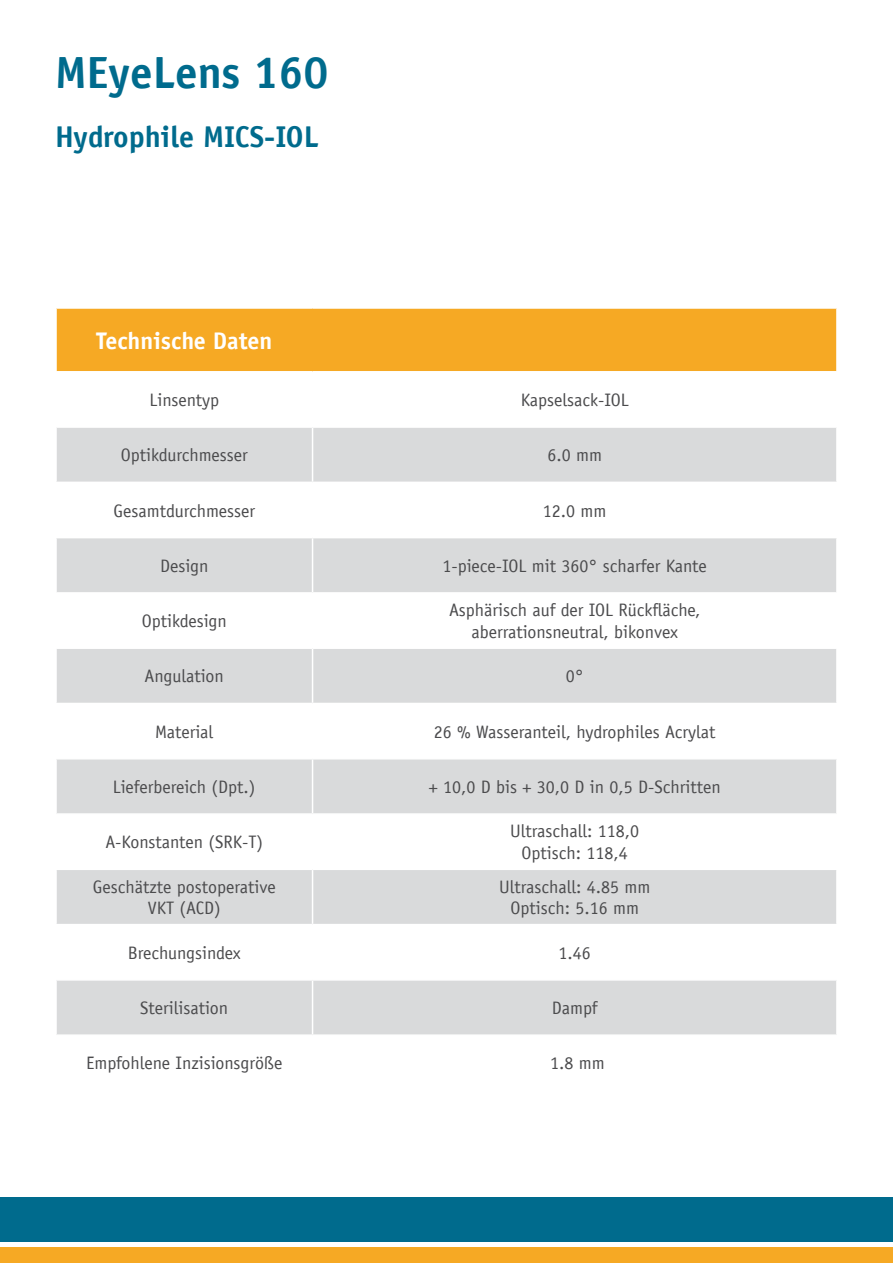
<style>
.page{position:relative;width:893px;height:1263px;background:#fff}
.page>*{position:absolute;margin:0;border:0;box-sizing:border-box;transform-origin:0 0}
.t1{font:700 45px "Officina Sans LT";color:#006b8d}
.t2{font:700 30px "Officina Sans LT";color:#006b8d}
.t3{font:700 24px "Officina Sans LT";color:#fff}
.t4{font:18px/21.6px "Officina Sans LT";color:#4b4b4d;text-align:center}
</style>
<div class="page">
<div style="left:0;top:1197px;width:893px;height:44px;background:#006b8d"></div>
<div style="left:0;top:1248px;width:893px;height:15px;background:#f6a924"></div>
<div style="left:56px;top:308px;width:781px;height:64px;background:#f6a924"></div>
<svg style="left:57px;top:428px;width:779px;height:606px;fill:#d9dadb"></svg>
<hr style="left:836px;top:309px;width:2px;height:62px;background:#fff">
<hr style="left:55px;top:371px;width:258px;height:1px;background:#fff">
<hr style="left:313px;top:371px;width:525px;height:1px;background:#fff">
<hr style="left:55px;top:307px;width:258px;height:2px;background:#fff">
<hr style="left:55px;top:309px;width:2px;height:62px;background:#fff">
<hr style="left:313px;top:307px;width:525px;height:2px;background:#fff">
<hr style="left:312px;top:428px;width:1px;height:54px;background:#fff">
<hr style="left:55px;top:482px;width:258px;height:1px;background:#fff">
<hr style="left:313px;top:482px;width:525px;height:1px;background:#fff">
<hr style="left:312px;top:483px;width:1px;height:54px;background:#fff">
<hr style="left:55px;top:537px;width:258px;height:1px;background:#fff">
<hr style="left:313px;top:537px;width:525px;height:1px;background:#fff">
<hr style="left:312px;top:538px;width:1px;height:54px;background:#fff">
<hr style="left:55px;top:592px;width:258px;height:2px;background:#fff">
<hr style="left:313px;top:592px;width:525px;height:2px;background:#fff">
<hr style="left:312px;top:594px;width:1px;height:53px;background:#fff">
<hr style="left:55px;top:647px;width:258px;height:2px;background:#fff">
<hr style="left:313px;top:647px;width:525px;height:2px;background:#fff">
<hr style="left:312px;top:649px;width:1px;height:54px;background:#fff">
<hr style="left:55px;top:703px;width:258px;height:1px;background:#fff">
<hr style="left:313px;top:703px;width:525px;height:1px;background:#fff">
<hr style="left:312px;top:704px;width:1px;height:54px;background:#fff">
<hr style="left:55px;top:758px;width:258px;height:1px;background:#fff">
<hr style="left:313px;top:758px;width:525px;height:1px;background:#fff">
<hr style="left:312px;top:759px;width:1px;height:54px;background:#fff">
<hr style="left:55px;top:813px;width:258px;height:2px;background:#fff">
<hr style="left:313px;top:813px;width:525px;height:2px;background:#fff">
<hr style="left:312px;top:815px;width:1px;height:53px;background:#fff">
<hr style="left:55px;top:868px;width:258px;height:2px;background:#fff">
<hr style="left:313px;top:868px;width:525px;height:2px;background:#fff">
<hr style="left:312px;top:870px;width:1px;height:54px;background:#fff">
<hr style="left:55px;top:924px;width:258px;height:1px;background:#fff">
<hr style="left:313px;top:924px;width:525px;height:1px;background:#fff">
<hr style="left:312px;top:925px;width:1px;height:54px;background:#fff">
<hr style="left:55px;top:979px;width:258px;height:2px;background:#fff">
<hr style="left:313px;top:979px;width:525px;height:2px;background:#fff">
<hr style="left:312px;top:981px;width:1px;height:53px;background:#fff">
<h1 class="t1" style="left:55px;top:44px;width:275px">MEyeLens 160</h1>
<h2 class="t2" style="left:55px;top:118px;width:265px">Hydrophile MICS-IOL</h2>
<h3 class="t3" style="left:96px;top:325px;width:178px">Technische Daten</h3>
<p class="t4" style="left:149px;top:389px;width:71px">Linsentyp</p>
<p class="t4" style="left:521px;top:389px;width:110px">Kapselsack-IOL</p>
<p class="t4" style="left:121px;top:444px;width:129px">Optikdurchmesser</p>
<p class="t4" style="left:547px;top:444px;width:56px">6.0 mm</p>
<p class="t4" style="left:113px;top:500px;width:143px">Gesamtdurchmesser</p>
<p class="t4" style="left:543px;top:500px;width:65px">12.0 mm</p>
<p class="t4" style="left:160px;top:555px;width:50px">Design</p>
<p class="t4" style="left:443px;top:555px;width:266px">1-piece-IOL mit 360° scharfer Kante</p>
<p class="t4" style="left:142px;top:610px;width:87px">Optikdesign</p>
<p class="t4" style="left:449px;top:599px;width:253px">Asphärisch auf der IOL Rückfläche, aberrationsneutral, bikonvex</p>
<p class="t4" style="left:145px;top:665px;width:81px">Angulation</p>
<p class="t4" style="left:566px;top:665px;width:19px">0°</p>
<p class="t4" style="left:155px;top:721px;width:60px">Material</p>
<p class="t4" style="left:434px;top:721px;width:283px">26 % Wasseranteil, hydrophiles Acrylat</p>
<p class="t4" style="left:113px;top:776px;width:144px">Lieferbereich (Dpt.)</p>
<p class="t4" style="left:429px;top:776px;width:294px">+ 10,0 D bis + 30,0 D in 0,5 D-Schritten</p>
<p class="t4" style="left:106px;top:831px;width:159px">A-Konstanten (SRK-T)</p>
<p class="t4" style="left:510px;top:820px;width:131px">Ultraschall: 118,0<br>Optisch: 118,4</p>
<p class="t4" style="left:93px;top:876px;width:185px">Geschätzte postoperative<br>VKT (ACD)</p>
<p class="t4" style="left:499px;top:876px;width:153px">Ultraschall: 4.85 mm<br>Optisch: 5.16 mm</p>
<p class="t4" style="left:128px;top:942px;width:115px">Brechungsindex</p>
<p class="t4" style="left:558px;top:942px;width:34px">1.46</p>
<p class="t4" style="left:140px;top:997px;width:90px">Sterilisation</p>
<p class="t4" style="left:552px;top:997px;width:47px">Dampf</p>
<p class="t4" style="left:86px;top:1052px;width:198px">Empfohlene Inzisionsgröße</p>
<p class="t4" style="left:550px;top:1052px;width:56px">1.8 mm</p>
</div>
